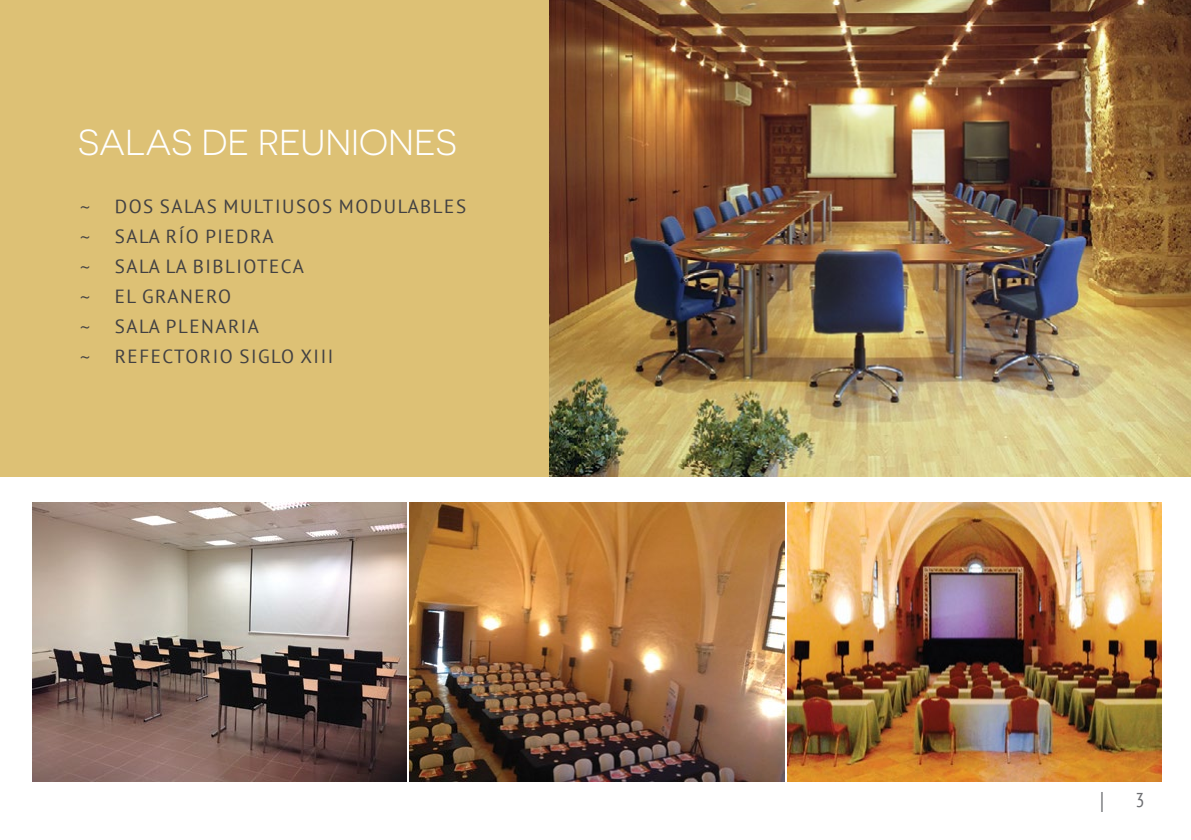
<style>
.page{position:relative;width:1191px;height:840px;background:#fff}
.page>*{position:absolute;margin:0;border:0;box-sizing:border-box;transform-origin:0 0}
.t1{font:36px "Novecentosanswide";color:#fff}
.t2{font:20px "Minion Pro";color:#6d6e71}
.t3{font:condensed 20px "PT Sans";color:#6d6e71}
.t4{font:19px/30px "PT Sans";letter-spacing:.08em;color:#414042}
.s1{font-family:"Avenir"}
</style>
<div class="page">
<img style="left:549px;top:0;width:642px;height:476px">
<div style="left:0;top:0;width:549px;height:476px;background:#ddc175"></div>
<img style="left:787px;top:502px;width:374px;height:279px">
<img style="left:410px;top:502px;width:374px;height:279px">
<img style="left:32px;top:502px;width:374px;height:279px">
<h1 class="t1" style="left:78px;top:121px;width:380px">SALAS DE REUNIONES</h1>
<p class="t4" style="left:79px;top:191px;width:389px"><span class="s1">~</span> DOS SALAS M ULTIUSOS MODULABLES <span class="s1">~</span> SALA RÍO PIEDRA<br><span class="s1">~</span> SALA LA BIBLIOTEC</p>
<p class="t4" style="left:293px;top:251px;width:13px">A</p>
<p class="t4" style="left:79px;top:281px;width:182px"><span class="s1">~</span> EL GRANERO<br><span class="s1">~</span> SALA PLENARIA <span class="s1">~</span> REFECT</p>
<p class="t4" style="left:185px;top:341px;width:135px">ORIO SIGLO XIII</p>
<p class="t2" style="left:1099px;top:787px;width:7px">|</p>
<p class="t3" style="left:1135px;top:787px;width:10px">3</p>
</div>
